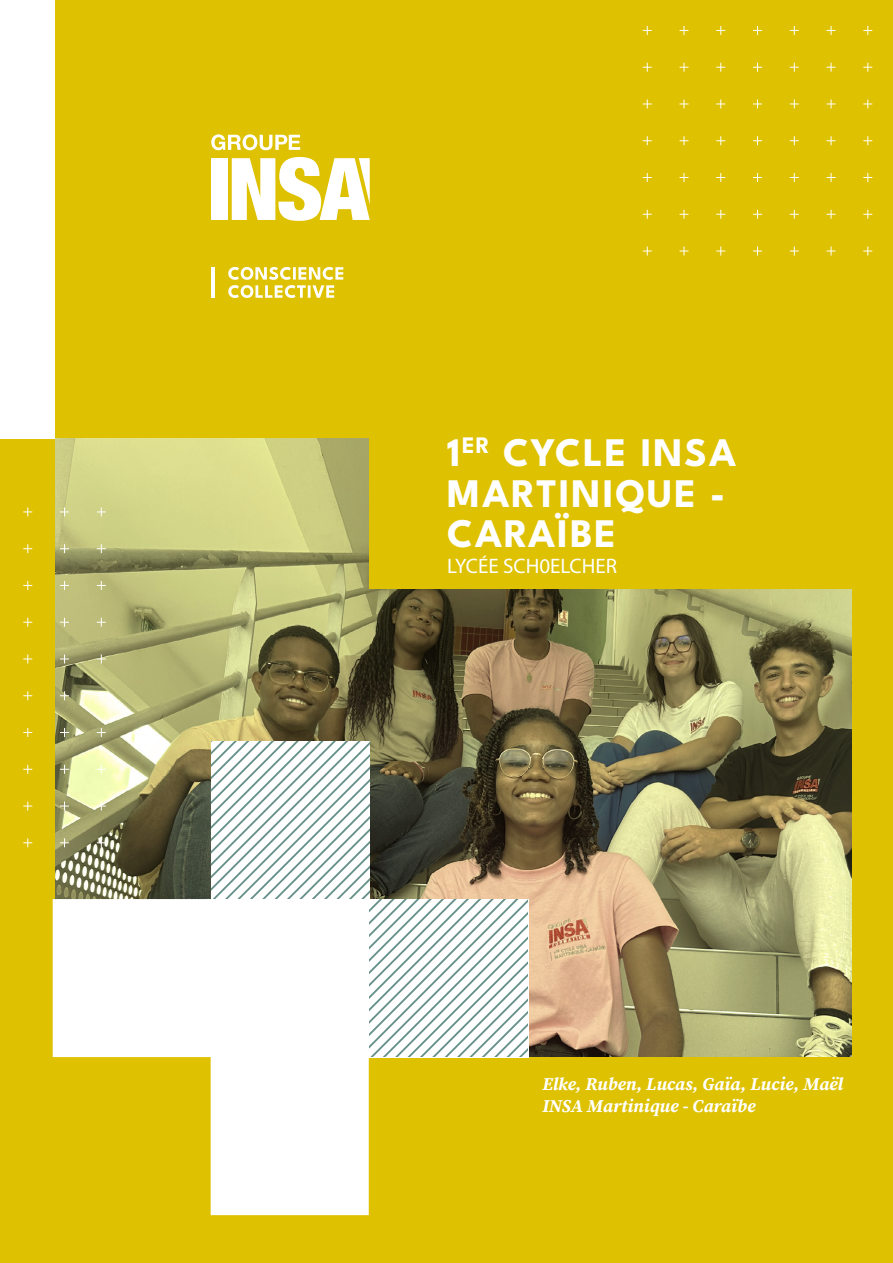
<style>
.page{position:relative;width:893px;height:1263px;background:#dec100}
.page>*{position:absolute;margin:0;border:0;box-sizing:border-box;transform-origin:0 0}
.t1{font:700 40.5px/40.5px "League Spartan";letter-spacing:.045em;color:#fff}
.t2{font:21px "Myriad Pro";color:#fff}
.t3{font:italic 18px/21.6px "Source Serif Variable";color:#fff}
</style>
<div class="page">
<svg style="left:228px;top:267px;width:115px;height:31px"></svg>
<div style="left:211px;top:158px;width:16px;height:62px;background:#fff"></div>
<svg style="left:232px;top:157px;width:138px;height:64px"></svg>
<svg style="left:211px;top:134px;width:89px;height:16px"></svg>
<hr style="left:211px;top:267px;width:4px;height:31px;background:#fff">
<svg style="left:643px;top:26px;width:9px;height:9px"></svg>
<svg style="left:679px;top:26px;width:9px;height:9px"></svg>
<svg style="left:716px;top:26px;width:9px;height:9px"></svg>
<svg style="left:753px;top:26px;width:9px;height:9px"></svg>
<svg style="left:790px;top:26px;width:9px;height:9px"></svg>
<svg style="left:826px;top:26px;width:10px;height:9px"></svg>
<svg style="left:863px;top:26px;width:9px;height:9px"></svg>
<svg style="left:643px;top:63px;width:9px;height:9px"></svg>
<svg style="left:679px;top:63px;width:9px;height:9px"></svg>
<svg style="left:716px;top:63px;width:9px;height:9px"></svg>
<svg style="left:753px;top:63px;width:9px;height:9px"></svg>
<svg style="left:790px;top:63px;width:9px;height:9px"></svg>
<svg style="left:826px;top:63px;width:10px;height:9px"></svg>
<svg style="left:863px;top:63px;width:9px;height:9px"></svg>
<svg style="left:643px;top:99px;width:9px;height:9px"></svg>
<svg style="left:679px;top:99px;width:9px;height:9px"></svg>
<svg style="left:716px;top:99px;width:9px;height:9px"></svg>
<svg style="left:753px;top:99px;width:9px;height:9px"></svg>
<svg style="left:790px;top:99px;width:9px;height:9px"></svg>
<svg style="left:826px;top:99px;width:10px;height:9px"></svg>
<svg style="left:863px;top:99px;width:9px;height:9px"></svg>
<svg style="left:643px;top:136px;width:9px;height:9px"></svg>
<svg style="left:679px;top:136px;width:9px;height:9px"></svg>
<svg style="left:716px;top:136px;width:9px;height:9px"></svg>
<svg style="left:753px;top:136px;width:9px;height:9px"></svg>
<svg style="left:790px;top:136px;width:9px;height:9px"></svg>
<svg style="left:826px;top:136px;width:10px;height:9px"></svg>
<svg style="left:863px;top:136px;width:9px;height:9px"></svg>
<svg style="left:643px;top:173px;width:9px;height:9px"></svg>
<svg style="left:679px;top:173px;width:9px;height:9px"></svg>
<svg style="left:716px;top:173px;width:9px;height:9px"></svg>
<svg style="left:753px;top:173px;width:9px;height:9px"></svg>
<svg style="left:790px;top:173px;width:9px;height:9px"></svg>
<svg style="left:826px;top:173px;width:10px;height:9px"></svg>
<svg style="left:863px;top:173px;width:9px;height:9px"></svg>
<svg style="left:643px;top:210px;width:9px;height:9px"></svg>
<svg style="left:679px;top:210px;width:9px;height:9px"></svg>
<svg style="left:716px;top:210px;width:9px;height:9px"></svg>
<svg style="left:753px;top:210px;width:9px;height:9px"></svg>
<svg style="left:790px;top:210px;width:9px;height:9px"></svg>
<svg style="left:826px;top:210px;width:10px;height:9px"></svg>
<svg style="left:863px;top:210px;width:9px;height:9px"></svg>
<svg style="left:643px;top:246px;width:9px;height:10px"></svg>
<svg style="left:679px;top:246px;width:9px;height:10px"></svg>
<svg style="left:716px;top:246px;width:9px;height:10px"></svg>
<svg style="left:753px;top:246px;width:9px;height:10px"></svg>
<svg style="left:790px;top:246px;width:9px;height:10px"></svg>
<svg style="left:826px;top:246px;width:10px;height:10px"></svg>
<svg style="left:863px;top:246px;width:9px;height:10px"></svg>
<img style="left:54px;top:438px;width:797px;height:619px">
<svg style="left:23px;top:507px;width:9px;height:9px"></svg>
<svg style="left:60px;top:507px;width:9px;height:9px"></svg>
<svg style="left:97px;top:507px;width:9px;height:9px"></svg>
<svg style="left:23px;top:544px;width:9px;height:9px"></svg>
<svg style="left:60px;top:544px;width:9px;height:9px"></svg>
<svg style="left:97px;top:544px;width:9px;height:9px"></svg>
<svg style="left:23px;top:581px;width:9px;height:9px"></svg>
<svg style="left:60px;top:581px;width:9px;height:9px"></svg>
<svg style="left:97px;top:581px;width:9px;height:9px"></svg>
<svg style="left:23px;top:618px;width:9px;height:9px"></svg>
<svg style="left:60px;top:618px;width:9px;height:9px"></svg>
<svg style="left:97px;top:618px;width:9px;height:9px"></svg>
<svg style="left:23px;top:654px;width:9px;height:9px"></svg>
<svg style="left:60px;top:654px;width:9px;height:9px"></svg>
<svg style="left:97px;top:654px;width:9px;height:9px"></svg>
<svg style="left:23px;top:691px;width:9px;height:9px"></svg>
<svg style="left:60px;top:691px;width:9px;height:9px"></svg>
<svg style="left:97px;top:691px;width:9px;height:9px"></svg>
<svg style="left:23px;top:728px;width:9px;height:9px"></svg>
<svg style="left:60px;top:728px;width:9px;height:9px"></svg>
<svg style="left:97px;top:728px;width:9px;height:9px"></svg>
<svg style="left:23px;top:765px;width:9px;height:9px"></svg>
<svg style="left:60px;top:765px;width:9px;height:9px"></svg>
<svg style="left:97px;top:765px;width:9px;height:9px"></svg>
<svg style="left:23px;top:801px;width:9px;height:9px"></svg>
<svg style="left:60px;top:801px;width:9px;height:9px"></svg>
<svg style="left:97px;top:801px;width:9px;height:9px"></svg>
<svg style="left:23px;top:838px;width:9px;height:9px"></svg>
<svg style="left:60px;top:838px;width:9px;height:9px"></svg>
<svg style="left:97px;top:838px;width:9px;height:9px"></svg>
<div style="left:369px;top:429px;width:491px;height:160px;background:#dec100"></div>
<svg style="left:53px;top:899px;width:316px;height:316px;fill:#fff"></svg>
<svg style="left:212px;top:741px;width:316px;height:316px;background:#c6c9c2"></svg>
<div style="left:0;top:0;width:54px;height:438px;background:#fff"></div>
<h1 class="t1" style="left:447px;top:429px;width:291px">1<sup>ER</sup> CYCLE INSA<br>MARTINIQUE -<br>CARAÏBE</h1>
<p class="t2" style="left:447px;top:553px;width:171px">LYCÉE SCH0ELCHER</p>
<p class="t3" style="left:542px;top:1073px;width:302px">Elke, Ruben, Lucas, Gaïa, Lucie, Maël<br>INSA Martinique - Caraïbe</p>
</div>
